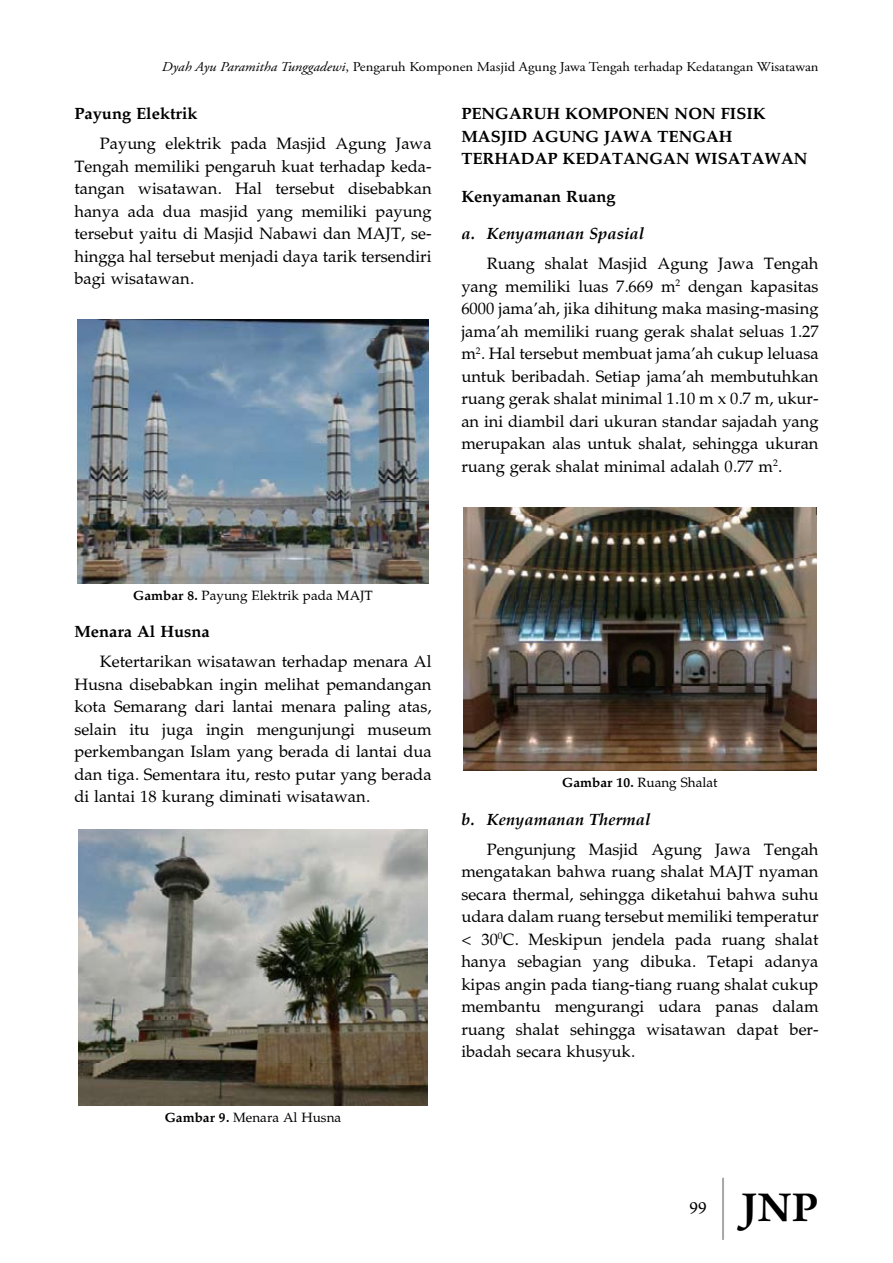
<style>
.page{position:relative;width:893px;height:1263px;background:#fff}
.page>*{position:absolute;margin:0;border:0;box-sizing:border-box;transform-origin:0 0}
.t1{font:600 45px "Arno Pro";color:#000}
.t2{font:18px "Arno Pro";color:#000}
.t3{font:16.5px/22.5px "Palm Springs Plain";color:#000;text-align:justify}
.t4{font:700 16.5px "Palm Springs";color:#000}
.t5{font:italic 700 16.5px "Palm Springs";color:#000}
.t6{font:13.5px "Adobe Garamond Pro";color:#000;scale:1.08 1}
.t7{font:13.5px "Palm Springs Plain";color:#000}
.s1{font-style:italic}
.s2{font-family:"Palm Springs";font-weight:700}
.s3{font-weight:400;font-size:60.9px;color:#808285}
</style>
<div class="page">
<img style="left:78px;top:319px;width:350px;height:264px">
<img style="left:78px;top:829px;width:350px;height:276px">
<img style="left:464px;top:508px;width:352px;height:262px">
<p class="t6" style="left:162px;top:58px;width:609px"><span class="s1">Dyah Ayu Paramitha Tunggadewi</span>, Pengaruh Komponen Masjid Agung Jawa Tengah terhadap Kedatangan Wisatawan</p>
<p class="t4" style="left:74px;top:104px;width:125px">PAYUNG ELEKTRIK</p>
<p class="t3" style="left:74px;top:132px;width:359px;text-indent:26px">Payung elektrik pada Masjid Agung Jawa Tengah memiliki pengaruh kuat terhadap keda&shy;tangan wisatawan. Hal tersebut disebabkan hanya ada dua masjid yang memiliki payung tersebut yaitu di Masjid Nabawi dan MAJT, se&shy;hingga hal tersebut menjadi daya tarik tersendiri bagi wisatawan.</p>
<p class="t4" style="left:461px;top:104px;width:24px">PENGAR</p>
<p class="t4" style="left:534px;top:104px;width:112px">UH KOMPONEN</p>
<p class="t4" style="left:675px;top:104px;width:57px">NON FISIK</p>
<p class="t4" style="left:461px;top:126px;width:12px">MASJID</p>
<p class="t4" style="left:532px;top:126px;width:94px">AGUNG JAWA</p>
<p class="t4" style="left:658px;top:126px;width:25px">TENGAH</p>
<p class="t4" style="left:461px;top:149px;width:13px">TERHADAP</p>
<p class="t4" style="left:563px;top:149px;width:27px">KEDATANGAN</p>
<p class="t4" style="left:695px;top:149px;width:30px">WISATAWAN</p>
<p class="t4" style="left:461px;top:186px;width:156px">KENYAMANAN RUANG</p>
<p class="t5" style="left:461px;top:224px;width:184px">a. Kenyamanan Spasial</p>
<p class="t3" style="left:461px;top:253px;width:359px;text-indent:26px">Ruang shalat Masjid Agung Jawa Tengah yang memiliki luas 7.669 m<sup>2</sup> dengan kapasitas 6000 jama’ah, jika dihitung maka masing-masing jama’ah memiliki ruang gerak shalat seluas 1.27 m<sup>2</sup>. Hal tersebut membuat jama’ah cukup leluasa untuk beribadah. Setiap jama’ah membutuhkan ruang gerak shalat minimal 1.10 m x 0.7 m, ukur&shy;an ini diambil dari ukuran standar sajadah yang merupakan alas untuk shalat, sehingga ukuran ruang gerak shalat minimal adalah 0.77 m<sup>2</sup>.</p>
<p class="t7" style="left:133px;top:587px;width:241px"><span class="s2">GAMBAR 8.</span> Payung Elektrik pada MAJT</p>
<p class="t4" style="left:74px;top:622px;width:137px">MENARA AL HUSNA</p>
<p class="t3" style="left:74px;top:650px;width:359px;text-indent:26px">Ketertarikan wisatawan terhadap menara Al Husna disebabkan ingin melihat pemandangan kota Semarang dari lantai menara paling atas, selain itu juga ingin mengunjungi museum perkembangan Islam yang berada di lantai dua dan tiga. Sementara itu, resto putar yang berada di lantai 18 kurang diminati wisatawan.</p>
<p class="t7" style="left:165px;top:1109px;width:178px"><span class="s2">GAMBAR 9.</span> Menara Al Husna</p>
<p class="t7" style="left:562px;top:774px;width:157px"><span class="s2">GAMBAR 10.</span> Ruang Shalat</p>
<p class="t5" style="left:461px;top:809px;width:191px">b. Kenyamanan Thermal</p>
<p class="t3" style="left:461px;top:838px;width:359px;text-indent:26px">Pengunjung Masjid Agung Jawa Tengah mengatakan bahwa ruang shalat MAJT nyaman secara thermal, sehingga diketahui bahwa suhu udara dalam ruang tersebut memiliki temperatur &lt; 30<sup>0</sup>C. Meskipun jendela pada ruang shalat hanya sebagian yang dibuka. Tetapi adanya kipas angin pada tiang-tiang ruang shalat cukup membantu mengurangi udara panas dalam ruang shalat sehingga wisatawan dapat ber&shy;ibadah secara khusyuk.</p>
<p class="t2" style="left:690px;top:1197px;width:19px">99</p>
<h1 class="t1" style="left:720px;top:1181px;width:100px"><span class="s3">|</span> JNP</h1>
</div>
